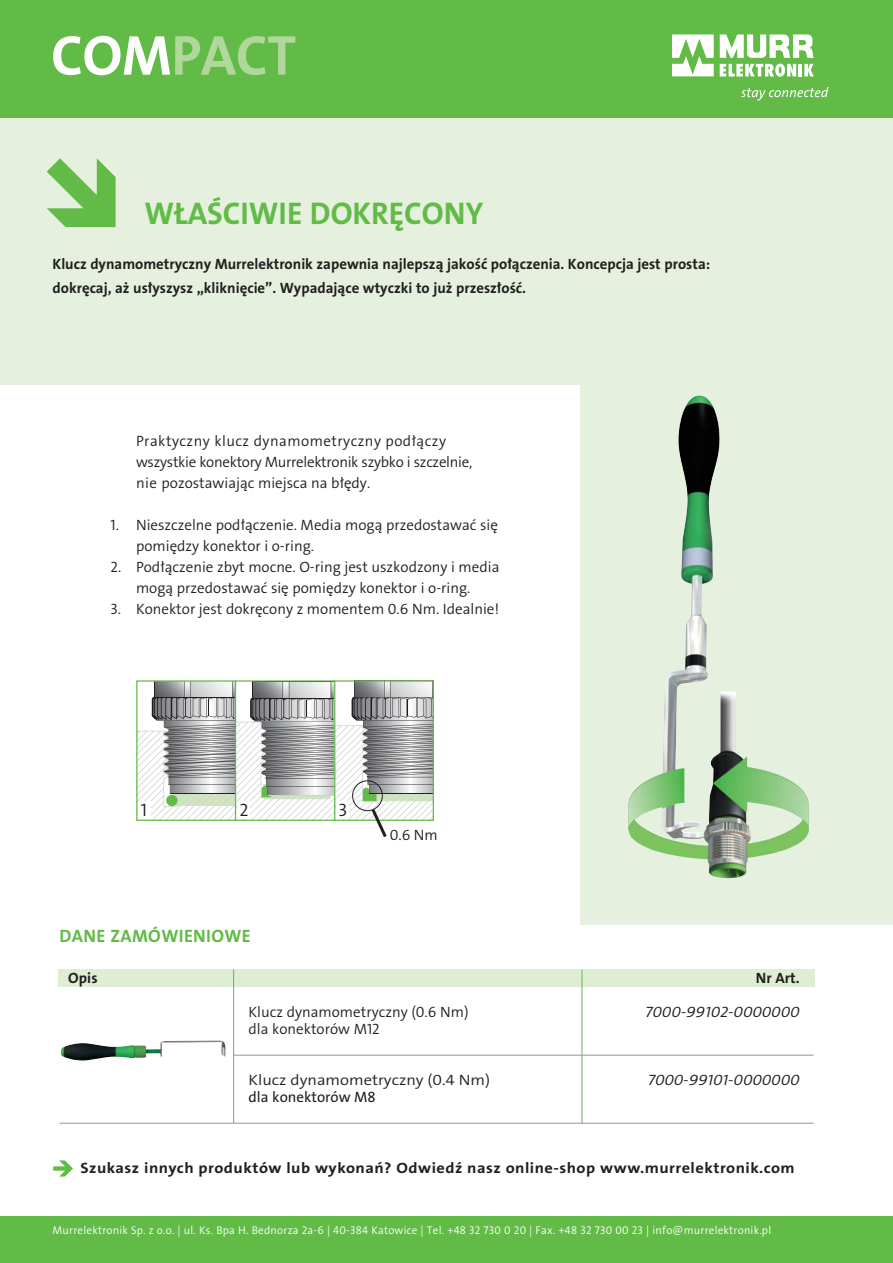
<style>
.page{position:relative;width:893px;height:1263px;background:#fff}
.page>*{position:absolute;margin:0;border:0;box-sizing:border-box;transform-origin:0 0}
.t1{font:700 56.7px "The Sans CE LF7";letter-spacing:-.01em;color:#b1d89b}
.t2{font:700 31.5px "The Sans CE LF7";color:#61bb46}
.t3{font:700 18px "The Sans CE LF7";letter-spacing:.02em;color:#61bb46}
.t4{font:300 18px "The Sans CE LF4";color:#231f20}
.t5{font:300 15px/21px "The Sans CE LF4";color:#231f20}
.t6{font:700 15px/24px "The Sans CE LF7";color:#231f20}
.t7{font:700 15px "The Sans CE LF7";letter-spacing:.03em;color:#231f20;scale:1.09 1}
.t8{font:italic 300 15px "The Sans CE LF4 i";color:#231f20;scale:1.1 1}
.t9{font:300 15px "The Sans CE LF4";color:#231f20;scale:1.1 1}
.t10{font:15px "The Sans CE LF5 Plain";color:#231f20}
.t11{font:300 11.25px "The Sans CE LF4";letter-spacing:.02em;color:#fff}
.s1{color:#fff}
</style>
<div class="page">
<div style="left:0;top:1216px;width:893px;height:47px;background:#61bb46"></div>
<svg style="left:53px;top:1160px;width:20px;height:17px"></svg>
<div style="left:0;top:117px;width:893px;height:268px;background:#e5f1de"></div>
<div style="left:0;top:0;width:893px;height:117px;background:#61bb46"></div>
<svg style="left:672px;top:34px;width:42px;height:42px"></svg>
<svg style="left:720px;top:64px;width:76px;height:13px"></svg>
<hr style="left:798px;top:64px;width:4px;height:13px;background:#fff">
<svg style="left:804px;top:64px;width:10px;height:13px"></svg>
<svg style="left:720px;top:34px;width:94px;height:24px"></svg>
<svg style="left:741px;top:87px;width:87px;height:14px"></svg>
<svg style="left:136px;top:681px;width:298px;height:156px"></svg>
<div style="left:138px;top:802px;width:13px;height:17px;background:#fff"></div>
<div style="left:237px;top:802px;width:13px;height:17px;background:#fff"></div>
<div style="left:336px;top:802px;width:13px;height:17px;background:#fff"></div>
<div style="left:580px;top:320px;width:313px;height:605px;background:#e5f1de"></div>
<div style="left:58px;top:970px;width:757px;height:17px;background:#deeed4"></div>
<hr style="left:234px;top:1055px;width:579px;height:1px;background:#939598">
<hr style="left:60px;top:1123px;width:753px;height:1px;background:#939598">
<hr style="left:582px;top:970px;width:1px;height:153px;background:#61bb46">
<img style="left:61px;top:1040px;width:165px;height:21px">
<img style="left:628px;top:395px;width:181px;height:484px">
<svg style="left:47px;top:158px;width:69px;height:69px"></svg>
<hr style="left:233px;top:970px;width:1px;height:153px;background:#61bb46">
<h1 class="t1" style="left:51px;top:34px;width:247px"><span class="s1">COM</span>PACT</h1>
<h2 class="t2" style="left:144px;top:202px;width:340px">WŁAŚCIWIE DOKRĘCONY</h2>
<p class="t6" style="left:52px;top:253px;width:659px">Klucz dynamometryczny Murrelektronik zapewnia najlepszą jakość połączenia. Koncepcja jest prosta: dokręcaj, aż usłyszysz „kliknięcie”. Wypadające wtyczki to już przeszłość.</p>
<p class="t5" style="left:136px;top:431px;width:338px">Praktyczny klucz dynamometryczny podłączy wszystkie konektory Murrelektronik szybko i szczelnie, nie pozostawiając miejsca na błędy.</p>
<p class="t5" style="left:136px;top:515px;width:363px;text-indent:-26px">1. Nieszczelne podłączenie. Media mogą przedostawać się pomiędzy konektor i o-ring.</p>
<p class="t5" style="left:111px;top:557px;width:390px;text-align:center">2. Podłączenie zbyt mocne. O-ring jest uszkodzony i media mogą przedostawać się pomiędzy konektor i o-ring.</p>
<p class="t5" style="left:111px;top:599px;width:390px">3. Konektor jest dokręcony z momentem 0.6 Nm. Idealnie!</p>
<p class="t4" style="left:141px;top:802px;width:8px">1</p>
<p class="t4" style="left:239px;top:802px;width:11px">2</p>
<p class="t4" style="left:339px;top:802px;width:10px">3</p>
<p class="t3" style="left:60px;top:929px;width:193px">DANE ZAMÓWIENIOWE</p>
<p class="t5" style="left:390px;top:825px;width:50px">0.6 Nm</p>
<p class="t6" style="left:68px;top:967px;width:31px">Opis</p>
<p class="t6" style="left:756px;top:967px;width:45px">Nr Art.</p>
<p class="t5" style="left:249px;top:1003px;width:221px">Klucz dynamometryczny (0.6 Nm)</p>
<p class="t8" style="left:645px;top:1007px;width:142px">7000-99102-0000000</p>
<p class="t5" style="left:249px;top:1020px;width:133px">dla konektorów M12</p>
<p class="t9" style="left:249px;top:1074px;width:221px">Klucz dynamometryczny (0.4 Nm)</p>
<p class="t8" style="left:648px;top:1075px;width:140px">7000-99101-0000000</p>
<p class="t10" style="left:249px;top:1092px;width:129px">dla konektorów M8</p>
<p class="t7" style="left:80px;top:1162px;width:657px">Szukasz innych produktów lub wykonań? Odwiedź nasz online-shop www.murrelektronik.com</p>
<p class="t11" style="left:52px;top:1225px;width:720px">Murrelektronik Sp. z o.o. | ul. Ks. Bpa H. Bednorza 2a-6 | 40-384 Katowice | Tel. +48 32 730 0 20 | Fax. +48 32 730 00 23 | info@murrelektronik.pl</p>
</div>
